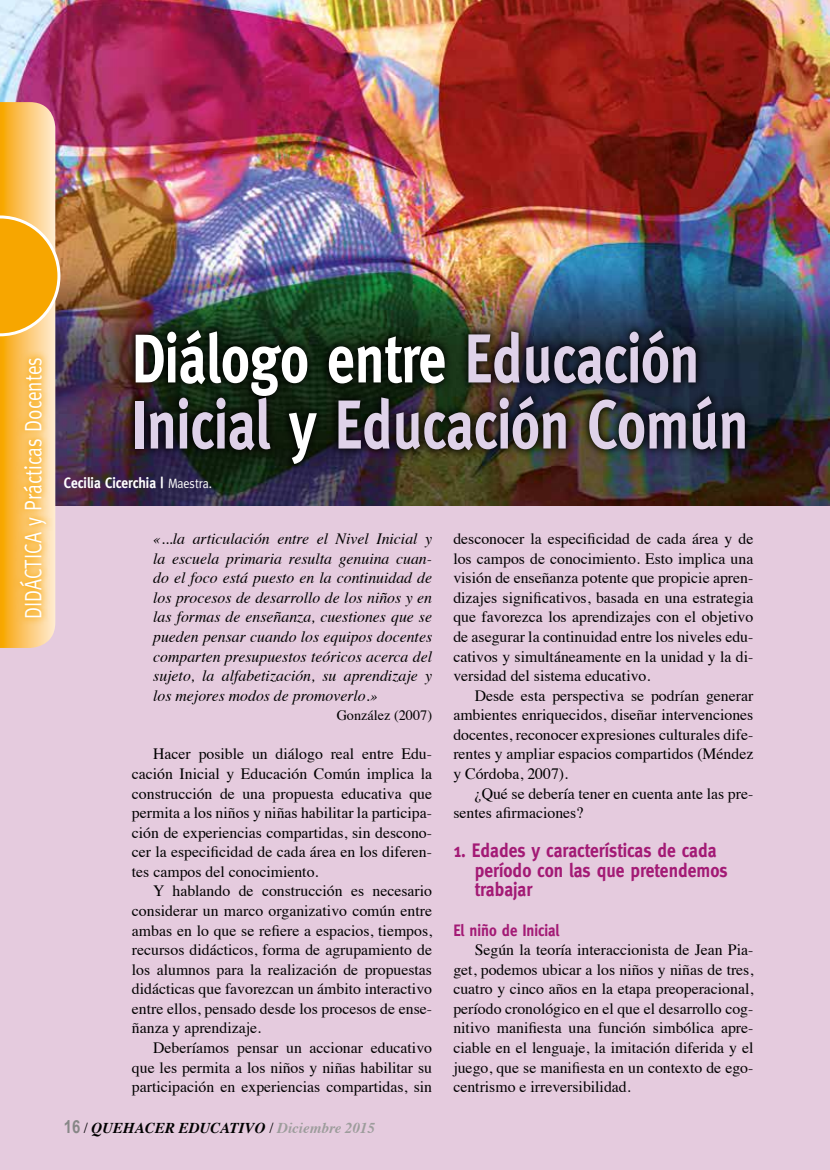
<style>
.page{position:relative;width:830px;height:1170px;background:#fff}
.page>*{position:absolute;margin:0;border:0;box-sizing:border-box;transform-origin:0 0}
.t1{font:700 69px/66px "Meta";color:#dfd2e9;scale:.8 1}
.t2{font:24px "Meta";color:#fff;scale:.8 1}
.t3{font:700 19.5px/19.5px "Meta";color:#a31a75;scale:.9 1}
.t4{font:700 16.5px "Meta";color:#a31a75;scale:.9 1}
.t5{font:15.75px/19.5px "Times";color:#000;text-align:justify}
.t6{font:italic 15.75px/19.5px "Times";color:#000;text-align:justify}
.t7{font:italic 700 15px "Times";color:#000}
.t8{font:700 15px "Meta";color:#fff;scale:.9 1}
.t9{font:14.25px "Times";color:#000}
.s1{color:#fff}
.s2{font-weight:400;font-size:13.5px}
.s3{font-family:"Arial Narrow";font-style:normal;font-size:18px;color:#878787}
.s4{font-weight:400;font-style:normal}
.s5{color:#9d9d9c}
</style>
<div class="page">
<div style="left:0;top:0;width:829px;height:1169px;background:#e5cbde"></div>
<img style="left:0;top:0;width:829px;height:505px">
<svg style="left:0;top:102px;width:60px;height:546px;background:#eeb34c"></svg>
<svg style="left:12px;top:350px;width:41px;height:275px;background:#fbc669"></svg>
<img style="left:126px;top:321px;width:627px;height:152px">
<h2 class="t2" style="left:19px;top:619px;width:329px;rotate:-90deg">DIDÁCTICA y Prácticas Docentes</h2>
<h1 class="t1" style="left:132px;top:325px;width:771px"><span class="s1">Diálogo entre</span> Educación<br>Inicial <span class="s1">y</span> Educación Común</h1>
<p class="t8" style="left:64px;top:473px;width:166px">Cecilia Cicerchia | <span class="s2">Maestra.</span></p>
<p class="t6" style="left:153px;top:528px;width:280px">«...la articulación entre el Nivel Inicial y la escuela primaria resulta genuina cuan&shy;do el foco está puesto en la continuidad de los procesos de desarrollo de los niños y en las formas de enseñanza, cuestiones que se pueden pensar cuando los equipos docentes comparten presupuestos teóricos acerca del sujeto, la alfabetización, su aprendizaje y los mejores modos de promoverlo.»</p>
<p class="t9" style="left:336px;top:702px;width:97px">González (2007)</p>
<p class="t5" style="left:132px;top:743px;width:301px;text-indent:21px">Hacer posible un diálogo real entre Edu&shy;cación Inicial y Educación Común implica la construcción de una propuesta educativa que permita a los niños y niñas habilitar la participa&shy;ción de experiencias compartidas, sin descono&shy;cer la especificidad de cada área en los diferen&shy;tes campos del conocimiento.</p>
<p class="t5" style="left:132px;top:880px;width:301px;text-indent:21px">Y hablando de construcción es necesario considerar un marco organizativo común entre ambas en lo que se refiere a espacios, tiempos, recursos didácticos, forma de agrupamiento de los alumnos para la realización de propuestas didácticas que favorezcan un ámbito interactivo entre ellos, pensado desde los procesos de ense&shy;ñanza y aprendizaje.</p>
<p class="t5" style="left:132px;top:1036px;width:301px;text-indent:21px">Deberíamos pensar un accionar educativo que les permita a los niños y niñas habilitar su participación en experiencias compartidas, sin</p>
<p class="t7" style="left:64px;top:1113px;width:313px"><span class="s3">16</span> <span class="s4">/</span> QUEHACER EDUCATIVO <span class="s4">/</span> <span class="s5">Diciembre 2015</span></p>
<p class="t5" style="left:453px;top:527px;width:301px">desconocer la especificidad de cada área y de los campos de conocimiento. Esto implica una visión de enseñanza potente que propicie apren&shy;dizajes significativos, basada en una estrategia que favorezca los aprendizajes con el objetivo de asegurar la continuidad entre los niveles edu&shy;cativos y simultáneamente en la unidad y la di&shy;versidad del sistema educativo.</p>
<p class="t5" style="left:453px;top:684px;width:301px;text-indent:21px">Desde esta perspectiva se podrían generar ambientes enriquecidos, diseñar intervenciones docentes, reconocer expresiones culturales dife&shy;rentes y ampliar espacios compartidos (Méndez y Córdoba, 2007).</p>
<p class="t5" style="left:453px;top:782px;width:301px;text-indent:21px">¿Qué se debería tener en cuenta ante las pre&shy;sentes afirmaciones?</p>
<p class="t3" style="left:474px;top:840px;width:282px;text-indent:-21px">1. Edades y características de cada período con las que pretendemos trabajar</p>
<p class="t4" style="left:453px;top:920px;width:119px">El niño de Inicial</p>
<p class="t5" style="left:453px;top:938px;width:301px;text-indent:21px">Según la teoría interaccionista de Jean Pia&shy;get, podemos ubicar a los niños y niñas de tres, cuatro y cinco años en la etapa preoperacional, período cronológico en el que el desarrollo cog&shy;nitivo manifiesta una función simbólica apre&shy;ciable en el lenguaje, la imitación diferida y el juego, que se manifiesta en un contexto de ego&shy;centrismo e irreversibilidad.</p>
</div>
